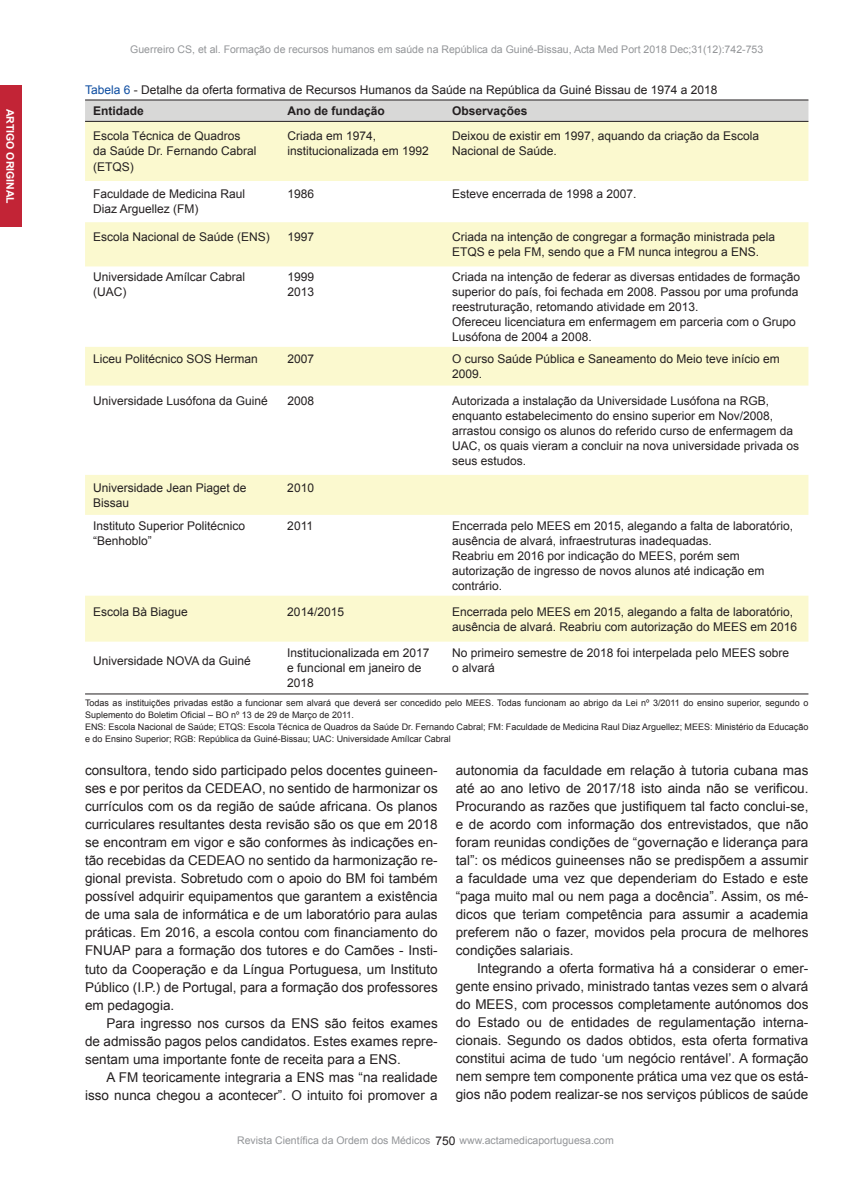
<style>
.page{position:relative;width:851px;height:1191px;background:#fff}
.page>*{position:absolute;margin:0;border:0;box-sizing:border-box;transform-origin:0 0}
.t1{font:13.5px/18px "Arial";color:#231f20;text-align:justify}
.t2{font:12px/15px "Arial";color:#231f20}
.t3{font:700 12px "Arial";color:#231f20}
.t4{font:10.5px "Arial";color:#939598}
.t5{font:700 10.5px "Arial";color:#fff}
.t6{font:9px/12px "Arial";color:#231f20}
.s1{color:#0d4da1}
.s2{font-weight:700}
</style>
<div class="page">
<div style="left:0;top:85px;width:22px;height:142px;background:#c22436"></div>
<div style="left:85px;top:101px;width:723px;height:20px;background:#d8d8d7"></div>
<svg style="left:85px;top:122px;width:723px;height:519px"></svg>
<hr style="left:85px;top:100px;width:723px;height:1px;background:#231f20">
<hr style="left:85px;top:121px;width:723px;height:1px;background:#231f20">
<hr style="left:85px;top:693px;width:723px;height:1px;background:#231f20">
<p class="t5" style="left:18px;top:109px;width:97px;rotate:90deg">ARTIGO ORIGINAL</p>
<p class="t4" style="left:130px;top:42px;width:634px">Guerreiro CS, et al. Formação de recursos humanos em saúde na República da Guiné-Bissau, Acta Med Port 2018 Dec;31(12):742-753</p>
<p class="t2" style="left:93px;top:79px;width:626px;line-height:21px;text-indent:-8px"><span class="s1">Tabela 6</span> - Detalhe da oferta formativa de Recursos Humanos da Saúde na República da Guiné Bissau de 1974 a 2018<br><span class="s2">Entidade</span></p>
<p class="t3" style="left:287px;top:102px;width:99px">Ano de fundação</p>
<p class="t3" style="left:452px;top:102px;width:77px">Observações</p>
<p class="t2" style="left:93px;top:129px;width:165px">Escola Técnica de Quadros da Saúde Dr. Fernando Cabral (ETQS)</p>
<p class="t2" style="left:287px;top:129px;width:143px">Criada em 1974, institucionalizada em 1992</p>
<p class="t2" style="left:452px;top:129px;width:308px">Deixou de existir em 1997, aquando da criação da Escola<br>Nacional de Saúde.</p>
<p class="t2" style="left:93px;top:187px;width:154px">Faculdade de Medicina Raul<br>Diaz Arguellez (FM)</p>
<p class="t2" style="left:287px;top:187px;width:28px">1986</p>
<p class="t2" style="left:452px;top:187px;width:186px">Esteve encerrada de 1998 a 2007.</p>
<p class="t2" style="left:93px;top:229px;width:178px">Escola Nacional de Saúde (ENS)</p>
<p class="t2" style="left:287px;top:229px;width:28px">1997</p>
<p class="t2" style="left:452px;top:229px;width:324px">Criada na intenção de congregar a formação ministrada pela<br>ETQS e pela FM, sendo que a FM nunca integrou a ENS.</p>
<p class="t2" style="left:93px;top:269px;width:154px">Universidade Amílcar Cabral (UAC)</p>
<p class="t2" style="left:287px;top:269px;width:28px">1999<br>2013</p>
<p class="t2" style="left:452px;top:269px;width:349px">Criada na intenção de federar as diversas entidades de formação superior do país, foi fechada em 2008. Passou por uma profunda reestruturação, retomando atividade em 2013.<br>Ofereceu licenciatura em enfermagem em parceria com o Grupo Lusófona de 2004 a 2008.</p>
<p class="t2" style="left:93px;top:351px;width:166px">Liceu Politécnico SOS Herman</p>
<p class="t2" style="left:287px;top:351px;width:28px">2007</p>
<p class="t2" style="left:452px;top:351px;width:329px">O curso Saúde Pública e Saneamento do Meio teve início em<br>2009.</p>
<p class="t2" style="left:93px;top:393px;width:176px">Universidade Lusófona da Guiné</p>
<p class="t2" style="left:287px;top:393px;width:28px">2008</p>
<p class="t2" style="left:452px;top:393px;width:348px">Autorizada a instalação da Universidade Lusófona na RGB, enquanto estabelecimento do ensino superior em Nov/2008, arrastou consigo os alunos do referido curso de enfermagem da UAC, os quais vieram a concluir na nova universidade privada os seus estudos.</p>
<p class="t2" style="left:93px;top:480px;width:155px">Universidade Jean Piaget de<br>Bissau</p>
<p class="t2" style="left:287px;top:480px;width:28px">2010</p>
<p class="t2" style="left:93px;top:518px;width:154px">Instituto Superior Politécnico “Benhoblo”</p>
<p class="t2" style="left:287px;top:518px;width:27px">2011</p>
<p class="t2" style="left:452px;top:518px;width:342px">Encerrada pelo MEES em 2015, alegando a falta de laboratório, ausência de alvará, infraestruturas inadequadas.<br>Reabriu em 2016 por indicação do MEES, porém sem autorização de ingresso de novos alunos até indicação em contrário.</p>
<p class="t2" style="left:93px;top:604px;width:96px">Escola Bà Biague</p>
<p class="t2" style="left:287px;top:604px;width:58px">2014/2015</p>
<p class="t2" style="left:452px;top:604px;width:346px">Encerrada pelo MEES em 2015, alegando a falta de laboratório, ausência de alvará. Reabriu com autorização do MEES em 2016</p>
<p class="t2" style="left:93px;top:653px;width:159px">Universidade NOVA da Guiné</p>
<p class="t2" style="left:287px;top:645px;width:144px">Institucionalizada em 2017 e funcional em janeiro de<br>2018</p>
<p class="t2" style="left:452px;top:645px;width:338px">No primeiro semestre de 2018 foi interpelada pelo MEES sobre o alvará</p>
<p class="t6" style="left:85px;top:697px;width:725px">Todas as instituições privadas estão a funcionar sem alvará que deverá ser concedido pelo MEES. Todas funcionam ao abrigo da Lei nº 3/2011 do ensino superior, segundo o Suplemento do Boletim Oficial – BO nº 13 de 29 de Março de 2011.<br>ENS: Escola Nacional de Saúde; ETQS: Escola Técnica de Quadros da Saúde Dr. Fernando Cabral; FM: Faculdade de Medicina Raul Diaz Arguellez; MEES: Ministério da Educação e do Ensino Superior; RGB: República da Guiné-Bissau; UAC: Universidade Amílcar Cabral</p>
<p class="t1" style="left:85px;top:761px;width:354px">consultora, tendo sido participado pelos docentes guineen&shy;ses e por peritos da CEDEAO, no sentido de harmonizar os currículos com os da região de saúde africana. Os planos curriculares resultantes desta revisão são os que em 2018 se encontram em vigor e são conformes às indicações en&shy;tão recebidas da CEDEAO no sentido da harmonização re&shy;gional prevista. Sobretudo com o apoio do BM foi também possível adquirir equipamentos que garantem a existência de uma sala de informática e de um laboratório para aulas práticas. Em 2016, a escola contou com financiamento do FNUAP para a formação dos tutores e do Camões - Insti&shy;tuto da Cooperação e da Língua Portuguesa, um Instituto Público (I.P.) de Portugal, para a formação dos professores em pedagogia.</p>
<p class="t1" style="left:85px;top:1013px;width:354px;text-indent:21px">Para ingresso nos cursos da ENS são feitos exames de admissão pagos pelos candidatos. Estes exames repre&shy;sentam uma importante fonte de receita para a ENS.</p>
<p class="t1" style="left:85px;top:1067px;width:354px;text-align:right">A FM teoricamente integraria a ENS mas “na realidade isso nunca chegou a acontecer”. O intuito foi promover a</p>
<p class="t1" style="left:456px;top:761px;width:354px">autonomia da faculdade em relação à tutoria cubana mas até ao ano letivo de 2017/18 isto ainda não se verificou.<br>Procurando as razões que justifiquem tal facto conclui-se, e de acordo com informação dos entrevistados, que não foram reunidas condições de “governação e liderança para tal”: os médicos guineenses não se predispõem a assumir a faculdade uma vez que dependeriam do Estado e este “paga muito mal ou nem paga a docência”. Assim, os mé&shy;dicos que teriam competência para assumir a academia preferem não o fazer, movidos pela procura de melhores condições salariais.</p>
<p class="t1" style="left:456px;top:959px;width:354px;text-indent:21px">Integrando a oferta formativa há a considerar o emer&shy;gente ensino privado, ministrado tantas vezes sem o alvará do MEES, com processos completamente autónomos dos do Estado ou de entidades de regulamentação interna&shy;cionais. Segundo os dados obtidos, esta oferta formativa constitui acima de tudo ‘um negócio rentável’. A formação nem sempre tem componente prática uma vez que os está&shy;gios não podem realizar-se nos serviços públicos de saúde</p>
<p class="t2" style="left:435px;top:1132px;width:22px">750</p>
<p class="t4" style="left:237px;top:1133px;width:195px">Revista Científica da Ordem dos Médicos</p>
<p class="t4" style="left:459px;top:1133px;width:156px">www.actamedicaportuguesa.com</p>
</div>
